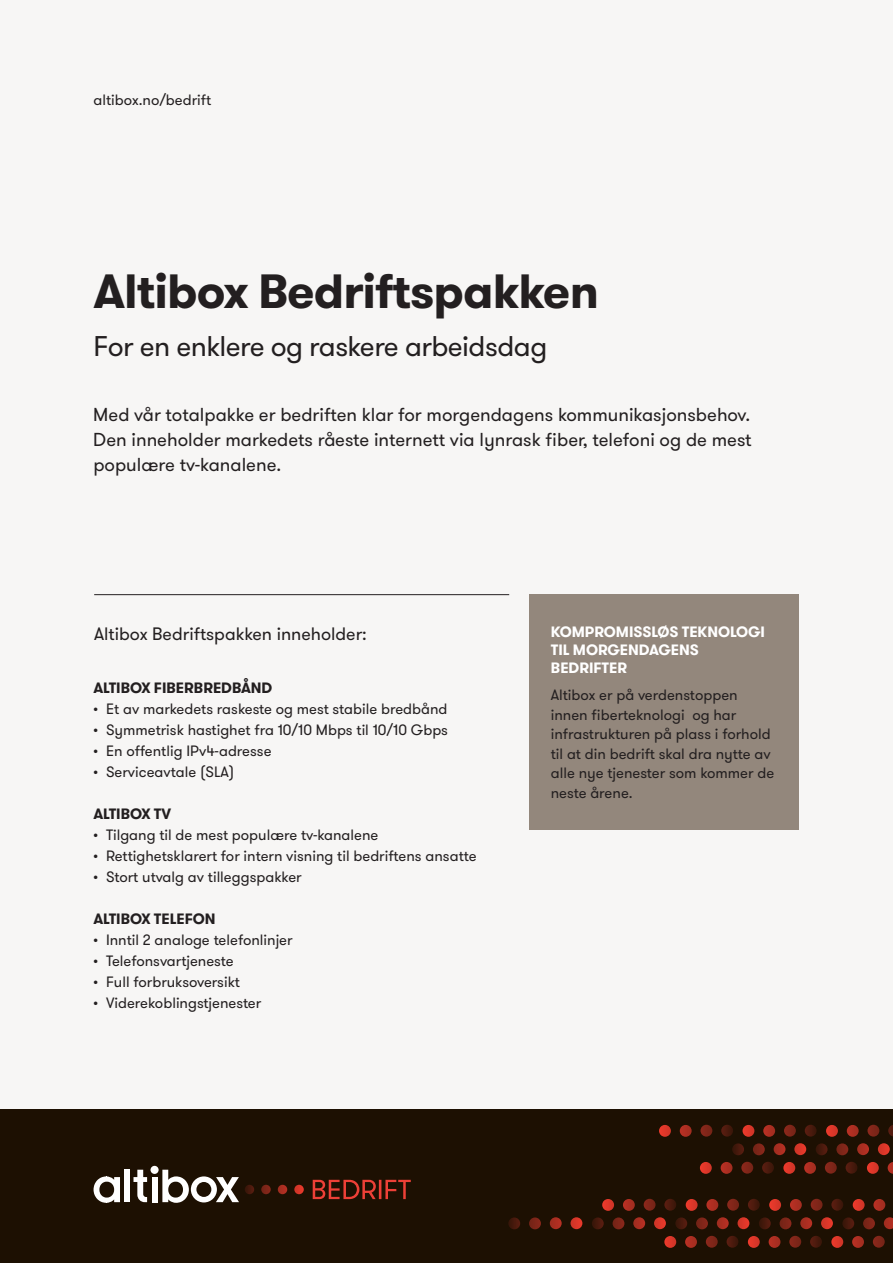
<style>
.page{position:relative;width:893px;height:1263px;background:#fff}
.page>*{position:absolute;margin:0;border:0;box-sizing:border-box;transform-origin:0 0}
.t1{font:700 48px "GT Walsheim Pro";letter-spacing:-.02em;color:#231f20}
.t2{font:28.5px "GT Walsheim Pro";letter-spacing:-.02em;color:#231f20}
.t3{font:18.75px/24.8px "GT Walsheim Pro";color:#231f20;text-align:justify}
.t4{font:18px "GT Walsheim Pro";color:#231f20}
.t5{font:15px/19.5px "GT Walsheim Pro";color:#231f20}
.t6{font:700 15px/18px "GT Walsheim Pro";letter-spacing:-.005em;color:#fff}
.t7{font:700 15px "GT Walsheim Pro";letter-spacing:-.005em;color:#231f20}
</style>
<div class="page">
<div style="left:0;top:0;width:893px;height:1110px;background:#f7f6f5"></div>
<div style="left:530px;top:594px;width:269px;height:236px;background:#93877c"></div>
<div style="left:0;top:1110px;width:893px;height:153px;background:#1d1002"></div>
<div style="left:125px;top:1170px;width:5px;height:32px;background:#fff"></div>
<div style="left:152px;top:1177px;width:5px;height:25px;background:#fff"></div>
<svg style="left:162px;top:1170px;width:77px;height:33px"></svg>
<svg style="left:133px;top:1170px;width:14px;height:32px"></svg>
<div style="left:150px;top:1166px;width:9px;height:8px;background:#fff;border-radius:50%"></div>
<svg style="left:94px;top:1176px;width:26px;height:27px"></svg>
<svg style="left:313px;top:1180px;width:98px;height:19px"></svg>
<svg style="left:245px;top:1185px;width:59px;height:9px"></svg>
<svg style="left:826px;top:1125px;width:67px;height:12px"></svg>
<svg style="left:742px;top:1125px;width:75px;height:12px"></svg>
<svg style="left:659px;top:1125px;width:74px;height:12px"></svg>
<svg style="left:732px;top:1143px;width:74px;height:12px"></svg>
<svg style="left:816px;top:1143px;width:74px;height:12px"></svg>
<svg style="left:867px;top:1162px;width:26px;height:12px"></svg>
<svg style="left:783px;top:1162px;width:74px;height:12px"></svg>
<svg style="left:700px;top:1162px;width:74px;height:12px"></svg>
<svg style="left:853px;top:1199px;width:32px;height:12px"></svg>
<svg style="left:769px;top:1199px;width:74px;height:12px"></svg>
<svg style="left:686px;top:1199px;width:74px;height:12px"></svg>
<svg style="left:602px;top:1199px;width:74px;height:12px"></svg>
<svg style="left:508px;top:1217px;width:74px;height:12px"></svg>
<svg style="left:592px;top:1217px;width:74px;height:12px"></svg>
<svg style="left:675px;top:1217px;width:74px;height:12px"></svg>
<svg style="left:759px;top:1217px;width:74px;height:12px"></svg>
<svg style="left:842px;top:1217px;width:51px;height:12px"></svg>
<svg style="left:831px;top:1236px;width:54px;height:12px"></svg>
<svg style="left:748px;top:1236px;width:74px;height:12px"></svg>
<svg style="left:664px;top:1236px;width:74px;height:12px"></svg>
<hr style="left:94px;top:594px;width:415px;height:1px;background:#231f20">
<p class="t5" style="left:94px;top:90px;width:119px">altibox.no/bedrift</p>
<h1 class="t1" style="left:94px;top:260px;width:507px">Altibox Bedriftspakken</h1>
<h2 class="t2" style="left:94px;top:328px;width:455px">For en enklere og raskere arbeidsdag</h2>
<p class="t3" style="left:93px;top:403px;width:660px">Med vår totalpakke er bedriften klar for morgendagens kommunikasjonsbehov.<br>Den inneholder markedets råeste internett via lynrask fiber, telefoni og de mest populære tv-kanalene.</p>
<p class="t4" style="left:94px;top:622px;width:274px">Altibox Bedriftspakken inneholder:</p>
<p class="t7" style="left:93px;top:678px;width:180px">ALTIBOX FIBERBREDBÅND</p>
<p class="t5" style="left:93px;top:699px;width:356px">• Et av markedets raskeste og mest stabile bredbånd</p>
<p class="t5" style="left:93px;top:720px;width:356px">• Symmetrisk hastighet fra 10/10 Mbps til 10/10 Gbps</p>
<p class="t5" style="left:93px;top:741px;width:180px">• En offentlig IPv4-adresse</p>
<p class="t5" style="left:93px;top:762px;width:143px">• Serviceavtale (SLA)</p>
<p class="t7" style="left:93px;top:804px;width:79px">ALTIBOX TV</p>
<p class="t5" style="left:93px;top:825px;width:287px">• Tilgang til de mest populære tv-kanalene</p>
<p class="t5" style="left:93px;top:846px;width:385px">• Rettighetsklarert for intern visning til bedriftens ansatte</p>
<p class="t5" style="left:93px;top:867px;width:210px">• Stort utvalg av tilleggspakker</p>
<p class="t7" style="left:93px;top:909px;width:124px">ALTIBOX TELEFON</p>
<p class="t5" style="left:93px;top:930px;width:201px">• Inntil 2 analoge telefonlinjer</p>
<p class="t5" style="left:93px;top:951px;width:142px">• Telefonsvartjeneste</p>
<p class="t5" style="left:93px;top:972px;width:148px">• Full forbruksoversikt</p>
<p class="t5" style="left:93px;top:993px;width:170px">• Viderekoblingstjenester</p>
<p class="t6" style="left:551px;top:623px;width:216px">KOMPROMISSLØS TEKNOLOGI<br>TIL MORGENDAGENS<br>BEDRIFTER</p>
<p class="t5" style="left:551px;top:686px;width:225px">Altibox er på verdenstoppen innen fiberteknologi og har infrastrukturen på plass i forhold til at din bedrift skal dra nytte av alle nye tjenester som kommer de neste årene.</p>
</div>
